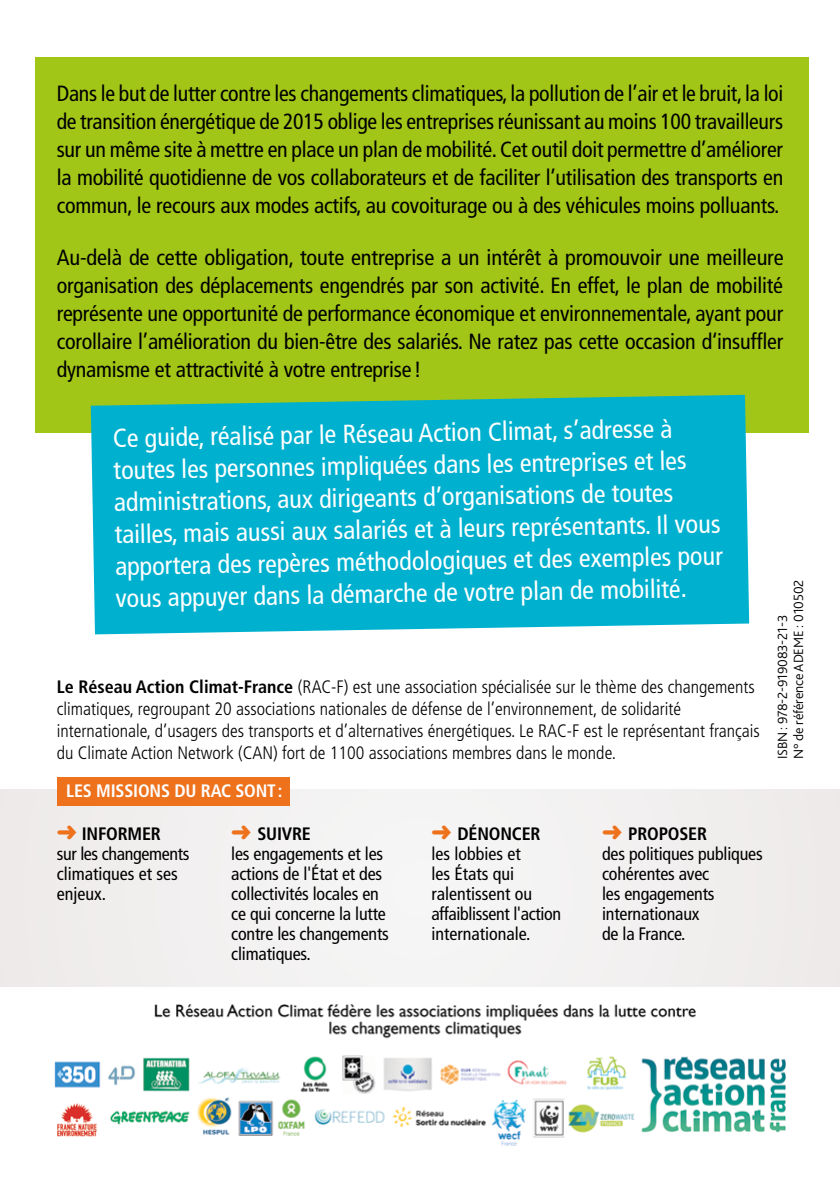
<style>
.page{position:relative;width:840px;height:1191px;background:#fff}
.page>*{position:absolute;margin:0;border:0;box-sizing:border-box;transform-origin:0 0}
.t1{font:condensed 26px/32px "Frutiger";color:#fff}
.t2{font:condensed 22px/28px "Frutiger";letter-spacing:-.01em;color:#000;text-align:justify}
.t3{font:300 condensed 18px/22px "Frutiger";color:#000}
.t4{font:condensed 18px/20px "Frutiger";letter-spacing:-.01em;color:#000}
.t5{font:700 condensed 18px "Frutiger";letter-spacing:-.01em;color:#fff}
.t6{font:300 14px/16px "Bliss 2";letter-spacing:-.01em;color:#000}
.s1{font-weight:700}
.s2{color:#ee711c}
</style>
<div class="page">
<div style="left:35px;top:57px;width:773px;height:375px;background:#a2c617"></div>
<div style="left:0;top:789px;width:839px;height:197px;background:#f2f0f0"></div>
<div style="left:91px;top:395px;width:657px;height:239px;background:#00b1cf"></div>
<div style="left:57px;top:777px;width:232px;height:29px;background:#ee711c"></div>
<img style="left:54px;top:1004px;width:732px;height:142px">
<p class="t2" style="left:57px;top:80px;width:727px">Dans le but de lutter contre les changements climatiques, la pollution de l’air et le bruit, la loi de transition énergétique de 2015 oblige les entreprises réunissant au moins 100 travailleurs sur un même site à mettre en place un plan de mobilité. Cet outil doit permettre d’améliorer la mobilité quotidienne de vos collaborateurs et de faciliter l’utilisation des transports en commun, le recours aux modes actifs, au covoiturage ou à des véhicules moins polluants.</p>
<p class="t2" style="left:57px;top:244px;width:728px">Au-delà de cette obligation, toute entreprise a un intérêt à promouvoir une meilleure organisation des déplacements engendrés par son activité. En effet, le plan de mobilité représente une opportunité de performance économique et environnementale, ayant pour corollaire l’amélioration du bien-être des salariés. Ne ratez pas cette occasion d‘insuffler dynamisme et attractivité à votre entreprise!</p>
<p class="t1" style="left:113px;top:422px;width:609px;rotate:-1deg">Ce guide, réalisé par le Réseau Action Climat, s’adresse à toutes les personnes impliquées dans les entreprises et les administrations, aux dirigeants d’organisations de toutes tailles, mais aussi aux salariés et à leurs représentants. Il vous apportera des repères méthodologiques et des exemples pour vous appuyer dans la démarche de votre plan de mobilité.</p>
<p class="t3" style="left:57px;top:675px;width:704px"><span class="s1">Le Réseau Action Climat-France</span> (RAC-F) est une association spécialisée sur le thème des changements climatiques, regroupant 20 associations nationales de défense de l’environnement, de solidarité internationale, d’usagers des transports et d’alternatives énergétiques. Le RAC-F est le représentant français du Climate Action Network (CAN) fort de 1100 associations membres dans le monde.</p>
<p class="t5" style="left:66px;top:780px;width:218px">LES MISSIONS DU RAC SONT:</p>
<p class="t4" style="left:231px;top:824px;width:159px"><span class="s2">➜</span> <span class="s1">SUIVRE<br></span>les engagements et les actions de l'État et des collectivités locales en ce qui concerne la lutte contre les changements climatiques.</p>
<p class="t4" style="left:431px;top:824px;width:131px"><span class="s2">➜</span> <span class="s1">DÉNONCER </span>les lobbies et<br>les États qui ralentissent ou affaiblissent l'action internationale.</p>
<p class="t4" style="left:601px;top:824px;width:162px"><span class="s2">➜</span> <span class="s1">PROPOSER<br></span>des politiques publiques cohérentes avec<br>les engagements internationaux<br>de la France.</p>
<p class="t4" style="left:57px;top:824px;width:134px"><span class="s2">➜</span> <span class="s1">INFORMER<br></span>sur les changements climatiques et ses enjeux.</p>
<p class="t6" style="left:773px;top:759px;width:181px;rotate:-90deg">ISBN: 978-2-919083-21-3<br>N° de référence ADEME : 010502</p>
</div>
